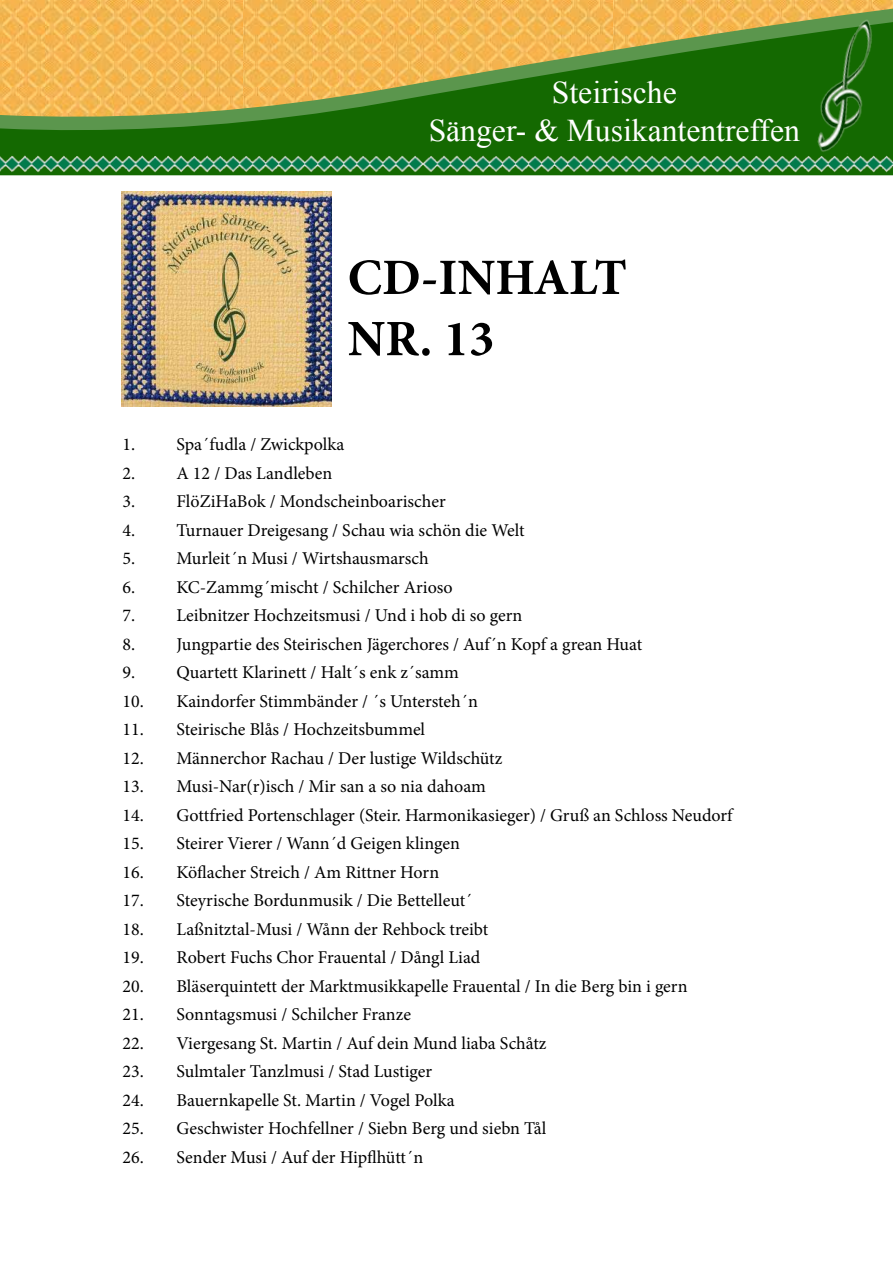
<style>
.page{position:relative;width:893px;height:1263px;background:#fff}
.page>*{position:absolute;margin:0;border:0;box-sizing:border-box;transform-origin:0 0}
.t1{font:700 51px/61.2px "Minion Pro";color:#000}
.t2{font:31.65px/38px "Times New Roman";color:#fff;text-align:center}
.t3{font:18px "Minion Pro";color:#000}
</style>
<div class="page">
<svg style="left:0;top:0;width:893px;height:176px;background:#8e9633"></svg>
<img style="left:800px;top:6px;width:93px;height:150px">
<img style="left:0;top:156px;width:893px;height:18px">
<img style="left:121px;top:192px;width:211px;height:215px">
<h2 class="t2" style="left:429px;top:73px;width:373px">Steirische<br>Sänger- &amp; Musikantentreffen</h2>
<h1 class="t1" style="left:348px;top:246px;width:281px">CD-INHALT<br>NR. 13</h1>
<p class="t3" style="left:122px;top:432px;width:223px">1. Spa´fudla / Zwickpolka</p>
<p class="t3" style="left:122px;top:461px;width:211px">2. A 12 / Das Landleben</p>
<p class="t3" style="left:122px;top:489px;width:325px">3. FlöZiHaBok / Mondscheinboarischer</p>
<p class="t3" style="left:122px;top:518px;width:404px">4. Turnauer Dreigesang / Schau wia schön die Welt</p>
<p class="t3" style="left:122px;top:546px;width:308px">5. Murleit´n Musi / Wirtshausmarsch</p>
<p class="t3" style="left:122px;top:575px;width:332px">6. KC-Zammg´mischt / Schilcher Arioso</p>
<p class="t3" style="left:122px;top:603px;width:401px">7. Leibnitzer Hochzeitsmusi / Und i hob di so gern</p>
<p class="t3" style="left:122px;top:632px;width:521px">8. Jungpartie des Steirischen Jägerchores / Auf´n Kopf a grean Huat</p>
<p class="t3" style="left:122px;top:660px;width:338px">9. Quartett Klarinett / Halt´s enk z´samm</p>
<p class="t3" style="left:122px;top:689px;width:357px">10. Kaindorfer Stimmbänder / ´s Untersteh´n</p>
<p class="t3" style="left:122px;top:717px;width:304px">11. Steirische Blås / Hochzeitsbummel</p>
<p class="t3" style="left:122px;top:746px;width:381px">12. Männerchor Rachau / Der lustige Wildschütz</p>
<p class="t3" style="left:122px;top:774px;width:365px">13. Musi-Nar(r)isch / Mir san a so nia dahoam</p>
<p class="t3" style="left:122px;top:803px;width:612px">14. Gottfried Portenschlager (Steir. Harmonikasieger) / Gruß an Schloss Neudorf</p>
<p class="t3" style="left:122px;top:831px;width:339px">15. Steirer Vierer / Wann´d Geigen klingen</p>
<p class="t3" style="left:122px;top:860px;width:318px">16. Köflacher Streich / Am Rittner Horn</p>
<p class="t3" style="left:122px;top:888px;width:351px">17. Steyrische Bordunmusik / Die Bettelleut´</p>
<p class="t3" style="left:122px;top:917px;width:367px">18. Laßnitztal-Musi / Wånn der Rehbock treibt</p>
<p class="t3" style="left:122px;top:945px;width:359px">19. Robert Fuchs Chor Frauental / Dångl Liad</p>
<p class="t3" style="left:122px;top:974px;width:567px">20. Bläserquintett der Marktmusikkapelle Frauental / In die Berg bin i gern</p>
<p class="t3" style="left:122px;top:1002px;width:290px">21. Sonntagsmusi / Schilcher Franze</p>
<p class="t3" style="left:122px;top:1031px;width:425px">22. Viergesang St. Martin / Auf dein Mund liaba Schåtz</p>
<p class="t3" style="left:122px;top:1059px;width:311px">23. Sulmtaler Tanzlmusi / Stad Lustiger</p>
<p class="t3" style="left:122px;top:1088px;width:334px">24. Bauernkapelle St. Martin / Vogel Polka</p>
<p class="t3" style="left:122px;top:1116px;width:425px">25. Geschwister Hochfellner / Siebn Berg und siebn Tål</p>
<p class="t3" style="left:122px;top:1145px;width:302px">26. Sender Musi / Auf der Hipflhütt´n</p>
</div>
